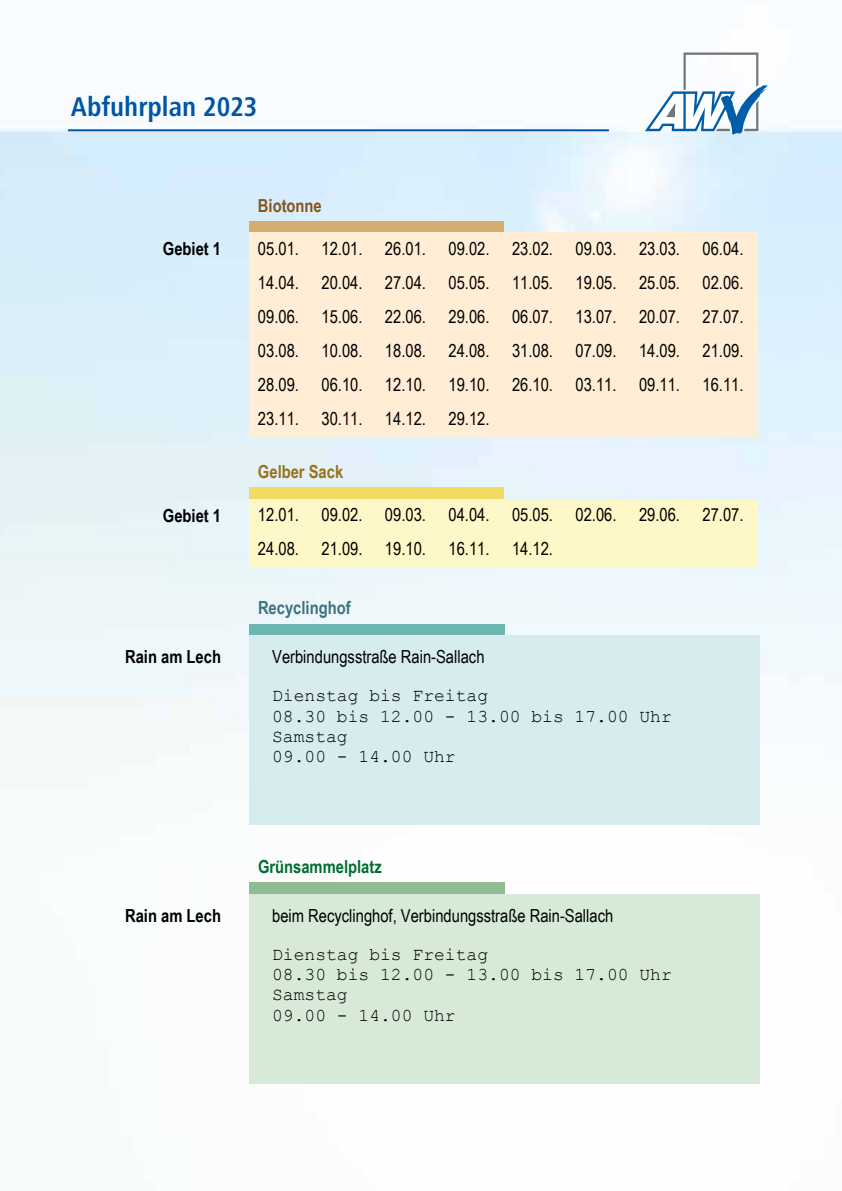
<style>
.page{position:relative;width:842px;height:1191px;background:#fff}
.page>*{position:absolute;margin:0;border:0;box-sizing:border-box;transform-origin:0 0}
.t1{font:700 condensed 28px "Frutiger Next";color:#0056a4}
.t2{font:700 28px "Arial Narrow";color:#1a65ab}
.t3{font:18px/34px "Arial Narrow";color:#000;text-align:justify}
.t4{font:18px/20.4px "Courier New";color:#000}
.t5{font:700 18px "Arial Narrow";color:#000}
.t6{font:700 18px "Arial Narrow";color:#006e33}
.t7{font:700 18px "Arial Narrow";color:#3f7183}
.t8{font:700 18px "Arial Narrow";color:#977319}
.t9{font:700 18px "Arial Narrow";color:#835719}
</style>
<div class="page">
<img style="left:0;top:126px;width:842px;height:958px">
<hr style="left:68px;top:129px;width:541px;height:2px;background:#0056a4">
<svg style="left:645px;top:52px;width:123px;height:83px"></svg>
<div style="left:249px;top:221px;width:254px;height:11px;background:#d5ac71"></div>
<div style="left:249px;top:232px;width:64px;height:34px;background:#ffeed5"></div>
<div style="left:313px;top:232px;width:63px;height:34px;background:#ffeed5"></div>
<div style="left:376px;top:232px;width:64px;height:34px;background:#ffeed5"></div>
<div style="left:440px;top:232px;width:63px;height:34px;background:#ffeed5"></div>
<div style="left:503px;top:232px;width:64px;height:34px;background:#ffeed5"></div>
<div style="left:567px;top:232px;width:63px;height:34px;background:#ffeed5"></div>
<div style="left:630px;top:232px;width:64px;height:34px;background:#ffeed5"></div>
<div style="left:694px;top:232px;width:63px;height:34px;background:#ffeed5"></div>
<div style="left:249px;top:266px;width:64px;height:34px;background:#ffeed5"></div>
<div style="left:313px;top:266px;width:63px;height:34px;background:#ffeed5"></div>
<div style="left:376px;top:266px;width:64px;height:34px;background:#ffeed5"></div>
<div style="left:440px;top:266px;width:63px;height:34px;background:#ffeed5"></div>
<div style="left:503px;top:266px;width:64px;height:34px;background:#ffeed5"></div>
<div style="left:567px;top:266px;width:63px;height:34px;background:#ffeed5"></div>
<div style="left:630px;top:266px;width:64px;height:34px;background:#ffeed5"></div>
<div style="left:694px;top:266px;width:63px;height:34px;background:#ffeed5"></div>
<div style="left:249px;top:300px;width:64px;height:34px;background:#ffeed5"></div>
<div style="left:313px;top:300px;width:63px;height:34px;background:#ffeed5"></div>
<div style="left:376px;top:300px;width:64px;height:34px;background:#ffeed5"></div>
<div style="left:440px;top:300px;width:63px;height:34px;background:#ffeed5"></div>
<div style="left:503px;top:300px;width:64px;height:34px;background:#ffeed5"></div>
<div style="left:567px;top:300px;width:63px;height:34px;background:#ffeed5"></div>
<div style="left:630px;top:300px;width:64px;height:34px;background:#ffeed5"></div>
<div style="left:694px;top:300px;width:63px;height:34px;background:#ffeed5"></div>
<div style="left:249px;top:334px;width:64px;height:34px;background:#ffeed5"></div>
<div style="left:313px;top:334px;width:63px;height:34px;background:#ffeed5"></div>
<div style="left:376px;top:334px;width:64px;height:34px;background:#ffeed5"></div>
<div style="left:440px;top:334px;width:63px;height:34px;background:#ffeed5"></div>
<div style="left:503px;top:334px;width:64px;height:34px;background:#ffeed5"></div>
<div style="left:567px;top:334px;width:63px;height:34px;background:#ffeed5"></div>
<div style="left:630px;top:334px;width:64px;height:34px;background:#ffeed5"></div>
<div style="left:694px;top:334px;width:63px;height:34px;background:#ffeed5"></div>
<div style="left:249px;top:369px;width:64px;height:34px;background:#ffeed5"></div>
<div style="left:313px;top:369px;width:63px;height:34px;background:#ffeed5"></div>
<div style="left:376px;top:369px;width:64px;height:34px;background:#ffeed5"></div>
<div style="left:440px;top:369px;width:63px;height:34px;background:#ffeed5"></div>
<div style="left:503px;top:369px;width:64px;height:34px;background:#ffeed5"></div>
<div style="left:567px;top:369px;width:63px;height:34px;background:#ffeed5"></div>
<div style="left:630px;top:369px;width:64px;height:34px;background:#ffeed5"></div>
<div style="left:694px;top:369px;width:63px;height:34px;background:#ffeed5"></div>
<div style="left:249px;top:403px;width:64px;height:34px;background:#ffeed5"></div>
<div style="left:313px;top:403px;width:63px;height:34px;background:#ffeed5"></div>
<div style="left:376px;top:403px;width:64px;height:34px;background:#ffeed5"></div>
<div style="left:440px;top:403px;width:63px;height:34px;background:#ffeed5"></div>
<div style="left:503px;top:403px;width:64px;height:34px;background:#ffeed5"></div>
<div style="left:567px;top:403px;width:63px;height:34px;background:#ffeed5"></div>
<div style="left:630px;top:403px;width:64px;height:34px;background:#ffeed5"></div>
<div style="left:694px;top:403px;width:63px;height:34px;background:#ffeed5"></div>
<div style="left:249px;top:488px;width:254px;height:11px;background:#f2db63"></div>
<div style="left:249px;top:499px;width:64px;height:34px;background:#fef8c8"></div>
<div style="left:313px;top:499px;width:63px;height:34px;background:#fef8c8"></div>
<div style="left:376px;top:499px;width:64px;height:34px;background:#fef8c8"></div>
<div style="left:440px;top:499px;width:63px;height:34px;background:#fef8c8"></div>
<div style="left:503px;top:499px;width:64px;height:34px;background:#fef8c8"></div>
<div style="left:567px;top:499px;width:63px;height:34px;background:#fef8c8"></div>
<div style="left:630px;top:499px;width:64px;height:34px;background:#fef8c8"></div>
<div style="left:694px;top:499px;width:63px;height:34px;background:#fef8c8"></div>
<div style="left:249px;top:533px;width:64px;height:34px;background:#fef8c8"></div>
<div style="left:313px;top:533px;width:63px;height:34px;background:#fef8c8"></div>
<div style="left:376px;top:533px;width:64px;height:34px;background:#fef8c8"></div>
<div style="left:440px;top:533px;width:63px;height:34px;background:#fef8c8"></div>
<div style="left:503px;top:533px;width:64px;height:34px;background:#fef8c8"></div>
<div style="left:567px;top:533px;width:63px;height:34px;background:#fef8c8"></div>
<div style="left:630px;top:533px;width:64px;height:34px;background:#fef8c8"></div>
<div style="left:694px;top:533px;width:63px;height:34px;background:#fef8c8"></div>
<div style="left:249px;top:624px;width:256px;height:11px;background:#6cb5b3"></div>
<div style="left:249px;top:635px;width:511px;height:190px;background:#d6ecee"></div>
<div style="left:249px;top:882px;width:256px;height:11px;background:#91bb92"></div>
<div style="left:249px;top:893px;width:511px;height:190px;background:#d7ead7"></div>
<h1 class="t1" style="left:71px;top:90px;width:188px">Abfuhrplan 2023</h1>
<h1 class="t2" style="left:55px;top:94px;width:181px">Abfuhrplan 2023</h1>
<p class="t9" style="left:258px;top:192px;width:65px">Biotonne</p>
<p class="t5" style="left:163px;top:235px;width:60px">Gebiet 1</p>
<p class="t3" style="left:258px;top:231px;width:487px">05.01. 12.01. 26.01. 09.02. 23.02. 09.03. 23.03. 06.04.<br>14.04. 20.04. 27.04. 05.05. 11.05. 19.05. 25.05. 02.06.<br>09.06. 15.06. 22.06. 29.06. 06.07. 13.07. 20.07. 27.07.<br>03.08. 10.08. 18.08. 24.08. 31.08. 07.09. 14.09. 21.09.<br>28.09. 06.10. 12.10. 19.10. 26.10. 03.11. 09.11. 16.11.<br>23.11. 30.11. 14.12. 29.12.</p>
<p class="t8" style="left:258px;top:458px;width:87px">Gelber Sack</p>
<p class="t5" style="left:163px;top:501px;width:60px">Gebiet 1</p>
<p class="t3" style="left:258px;top:497px;width:487px">12.01. 09.02. 09.03. 04.04. 05.05. 02.06. 29.06. 27.07.<br>24.08. 21.09. 19.10. 16.11. 14.12.</p>
<p class="t7" style="left:258px;top:594px;width:94px">Recyclinghof</p>
<p class="t5" style="left:125px;top:643px;width:97px">Rain am Lech</p>
<p class="t3" style="left:272px;top:639px;width:214px">Verbindungsstraße Rain-Sallach</p>
<p class="t4" style="left:272px;top:685px;width:401px">Dienstag bis Freitag<br>08.30 bis 12.00 - 13.00 bis 17.00 Uhr<br>Samstag<br>09.00 - 14.00 Uhr</p>
<p class="t6" style="left:258px;top:852px;width:125px">Grünsammelplatz</p>
<p class="t5" style="left:125px;top:901px;width:97px">Rain am Lech</p>
<p class="t3" style="left:272px;top:897px;width:343px">beim Recyclinghof, Verbindungsstraße Rain-Sallach</p>
<p class="t4" style="left:272px;top:943px;width:401px">Dienstag bis Freitag<br>08.30 bis 12.00 - 13.00 bis 17.00 Uhr<br>Samstag<br>09.00 - 14.00 Uhr</p>
</div>
